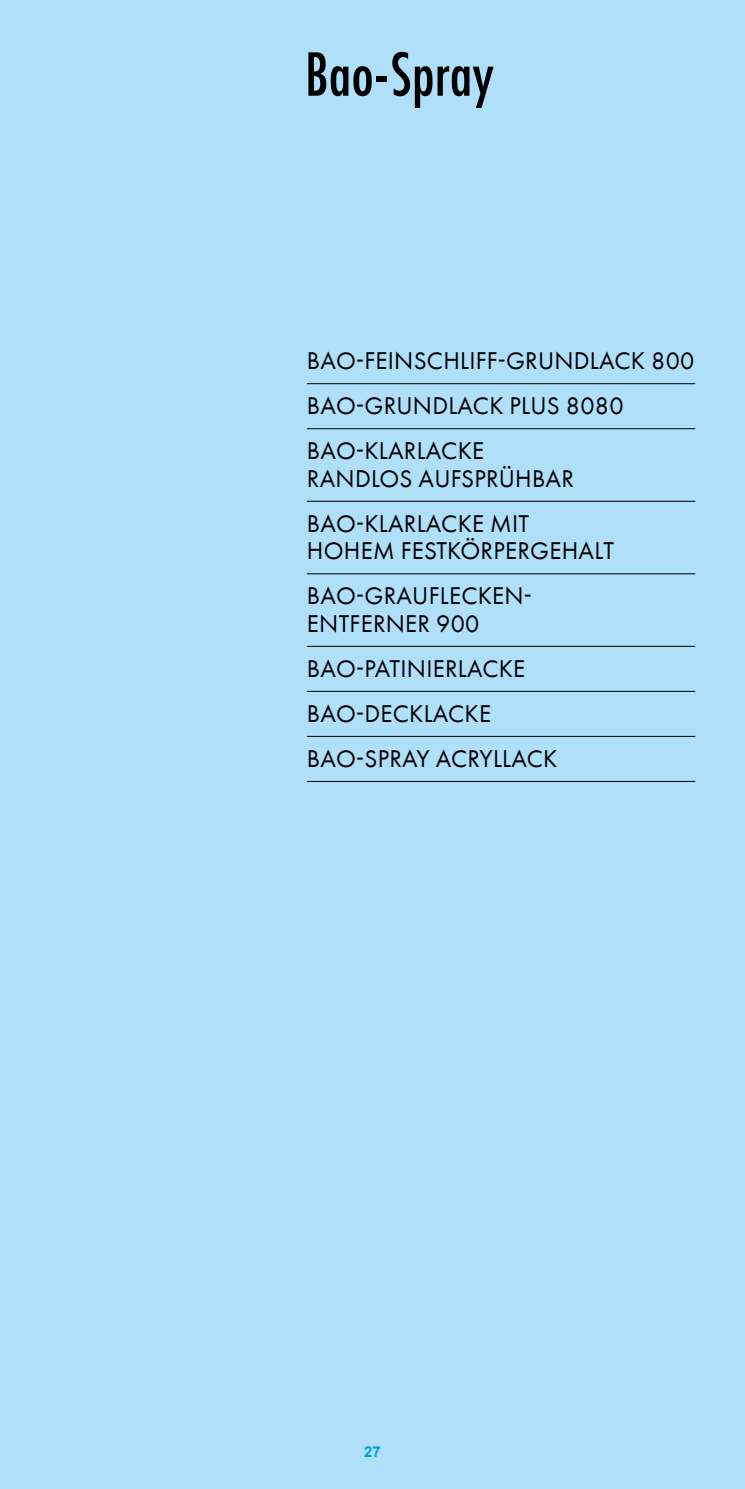
<style>
.page{position:relative;width:745px;height:1489px;background:#fff}
.page>*{position:absolute;margin:0;border:0;box-sizing:border-box;transform-origin:0 0}
.t1{font:500 65px "Futura PT Cond";color:#000}
.t2{font:25px/45px "Futura PT Book";letter-spacing:.01em;color:#000}
.t3{font:700 15px "Arial";color:#009ee3}
</style>
<div class="page">
<div style="left:0;top:0;width:744px;height:1488px;background:#afdff9"></div>
<hr style="left:306px;top:383px;width:388px;height:1px;background:#000">
<hr style="left:306px;top:428px;width:388px;height:1px;background:#000">
<hr style="left:306px;top:501px;width:388px;height:1px;background:#000">
<hr style="left:306px;top:573px;width:388px;height:1px;background:#000">
<hr style="left:306px;top:646px;width:388px;height:1px;background:#000">
<hr style="left:306px;top:691px;width:388px;height:1px;background:#000">
<hr style="left:306px;top:736px;width:388px;height:1px;background:#000">
<hr style="left:306px;top:781px;width:388px;height:1px;background:#000">
<h1 class="t1" style="left:305px;top:36px;width:190px">Bao-Spray</h1>
<p class="t2" style="left:307px;top:338px;width:388px">BAO-FEINSCHLIFF-GRUNDLACK 800<br>BAO-GRUNDLACK PLUS 8080<br>BAO-KLARLACKE</p>
<p class="t2" style="left:307px;top:456px;width:263px">RANDLOS AUFSPRÜHBAR<br>BAO-KLARLACKE M IT</p>
<p class="t2" style="left:307px;top:528px;width:188px">HOHEM FESTKÖRPERGE</p>
<p class="t2" style="left:561px;top:528px;width:54px">HALT</p>
<p class="t2" style="left:307px;top:582px;width:226px;line-height:27.5px">BAO-GRAUF LECKEN-<br>ENTFERNER 900</p>
<p class="t2" style="left:307px;top:646px;width:252px">BAO-PATINIERLACKE<br>BAO-DECKLACKE<br>BAO-SPRAY ACRYLLACK</p>
<p class="t3" style="left:364px;top:1441px;width:18px">27</p>
</div>
